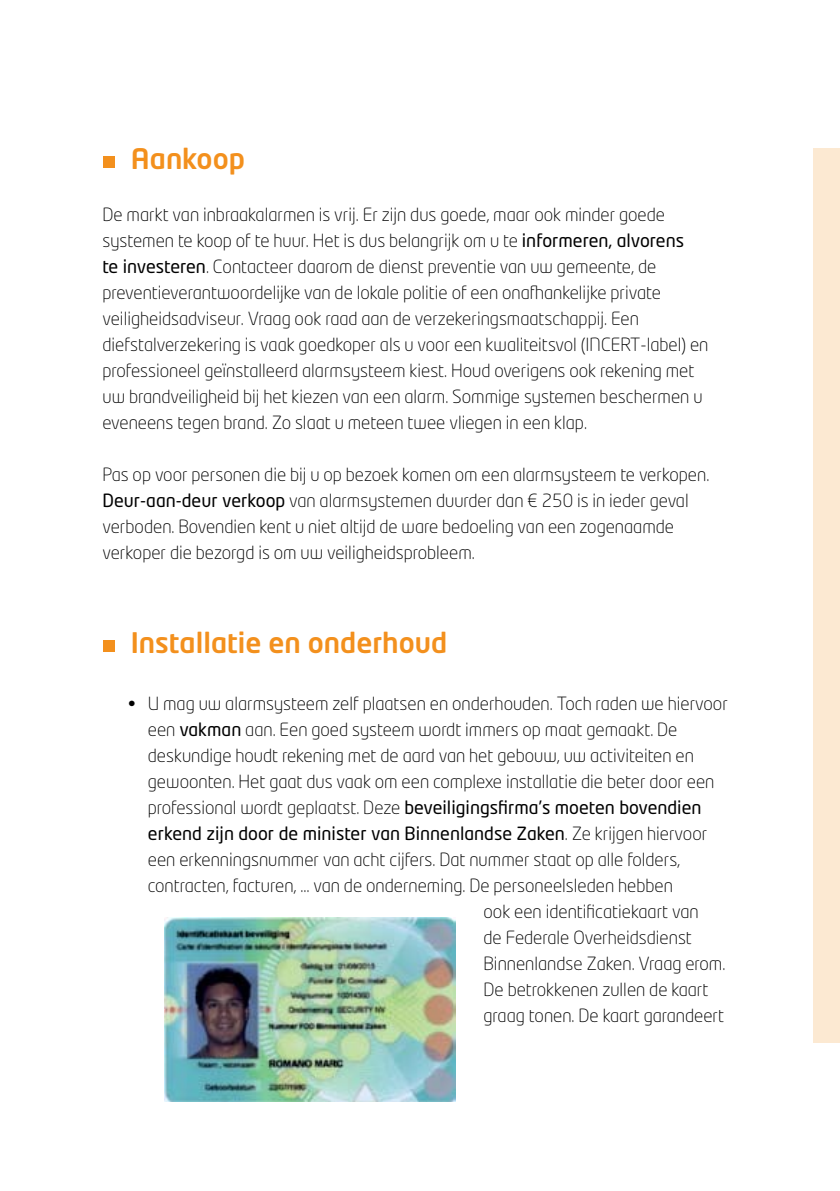
<style>
.page{position:relative;width:840px;height:1191px;background:#fff}
.page>*{position:absolute;margin:0;border:0;box-sizing:border-box;transform-origin:0 0}
.t1{font:500 28px "Neo Tech Std";color:#f3901d}
.t2{font:300 18px/26px "Neo Tech Std";color:#000}
.t3{font:18px "Neo Tech Std";color:#000}
.s1{font-weight:400}
.s2{font-weight:300}
</style>
<div class="page">
<div style="left:813px;top:148px;width:26px;height:894px;background:#fce9d2"></div>
<div style="left:103px;top:156px;width:11px;height:12px;background:#f3901d"></div>
<div style="left:103px;top:640px;width:11px;height:11px;background:#f3901d"></div>
<img style="left:164px;top:917px;width:291px;height:184px">
<h1 class="t1" style="left:131px;top:141px;width:115px">Aankoop</h1>
<p class="t2" style="left:102px;top:202px;width:607px">De markt van inbraakalarmen is vrij. Er zijn dus goede, maar ook minder goede systemen te koop of te huur. Het is dus belangrijk om u te <span class="s1">informeren, alvorens<br>te investeren</span>. Contacteer daarom de dienst preventie van uw gemeente, de preventieverantwoordelijke van de lokale politie of een onafhankelijke private veiligheidsadviseur. Vraag ook raad aan de verzekeringsmaatschappij. Een diefstalverzekering is vaak goedkoper als u voor een kwaliteitsvol (INCERT-label) en professioneel geïnstalleerd alarmsysteem kiest. Houd overigens ook rekening met uw brandveiligheid bij het kiezen van een alarm. Sommige systemen beschermen u eveneens tegen brand. Zo slaat u meteen twee vliegen in een klap.</p>
<p class="t2" style="left:102px;top:461px;width:608px">Pas op voor personen die bij u op bezoek komen om een alarmsysteem te verkopen.<br><span class="s1">Deur-aan-deur verkoop</span> van alarmsystemen duurder dan € 250 is in ieder geval verboden. Bovendien kent u niet altijd de ware bedoeling van een zogenaamde verkoper die bezorgd is om uw veiligheidsprobleem.</p>
<h1 class="t1" style="left:131px;top:625px;width:318px">Installatie en onderhoud</h1>
<p class="t2" style="left:128px;top:690px;width:601px">• U mag uw alarmsysteem zelf plaatsen en onderhouden. Toch raden we hiervoor</p>
<p class="t2" style="left:148px;top:716px;width:531px">een <span class="s1">vakman</span> aan. Een goed systeem wordt immers op maat gemaakt. De</p>
<p class="t2" style="left:148px;top:742px;width:547px">deskundige houdt rekening met de aard van het gebouw, uw activiteiten en</p>
<p class="t2" style="left:148px;top:768px;width:567px">gewoonten. Het gaat dus vaak om een complexe installatie die beter door een</p>
<p class="t3" style="left:148px;top:796px;width:555px"><span class="s2">professional wordt geplaatst. Deze</span> beveiligingsfirma’s moeten bovendien</p>
<p class="t3" style="left:148px;top:822px;width:560px">erkend zijn door de minister van Binnenlandse Zaken<span class="s2">. Ze krijgen hiervoor</span></p>
<p class="t2" style="left:148px;top:845px;width:533px">een erkenningsnummer van acht cijfers. Dat nummer staat op alle folders,</p>
<p class="t2" style="left:148px;top:871px;width:526px">contracten, facturen, … van de onderneming. De personeelsleden hebben</p>
<p class="t2" style="left:483px;top:897px;width:216px">ook een identificatiekaart van</p>
<p class="t2" style="left:483px;top:923px;width:210px">de Federale Overheidsdienst</p>
<p class="t2" style="left:483px;top:949px;width:243px">Binnenlandse Zaken. Vraag erom.</p>
<p class="t2" style="left:483px;top:975px;width:226px">De betrokkenen zullen de kaart</p>
<p class="t2" style="left:483px;top:1001px;width:242px">graag tonen. De kaart garandeert</p>
</div>
